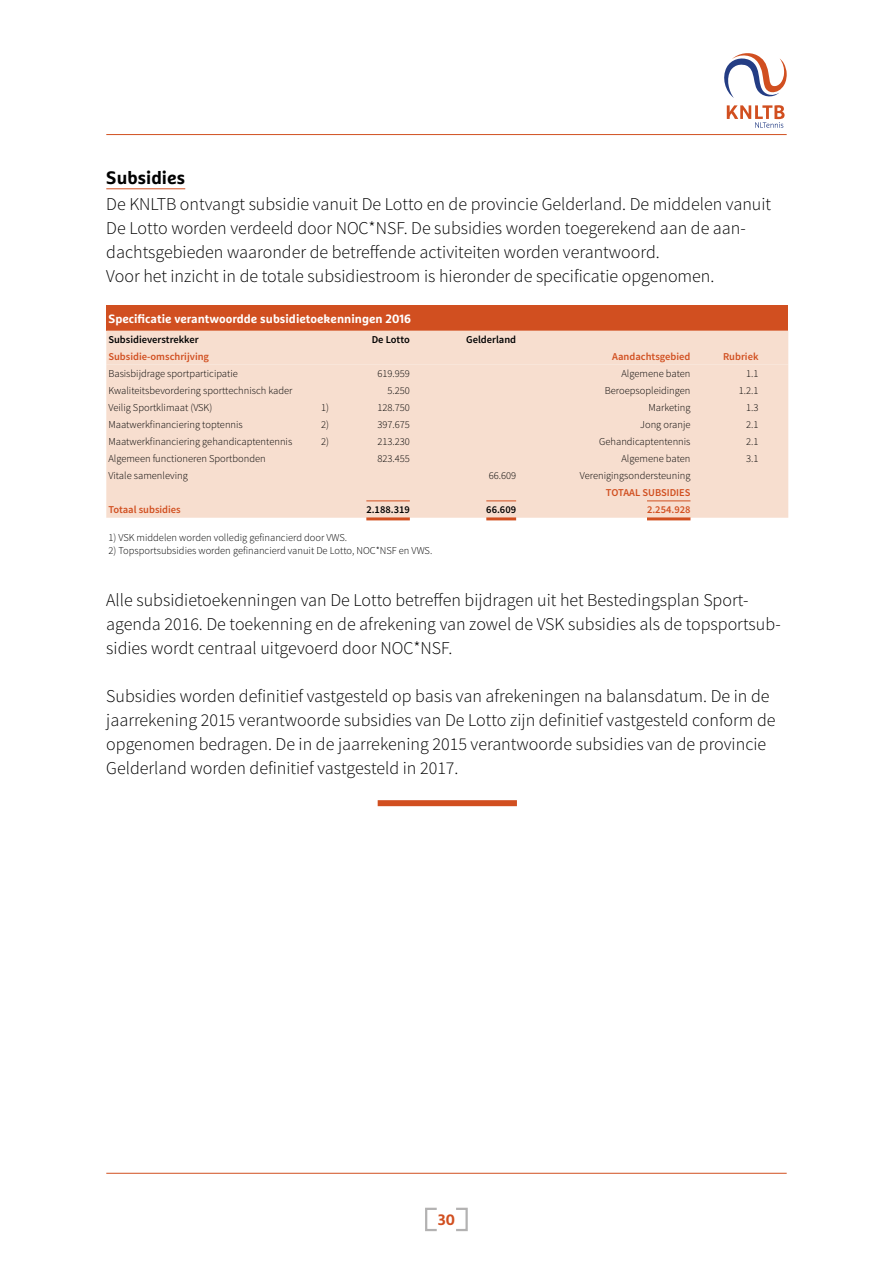
<style>
.page{position:relative;width:893px;height:1263px;background:#fff}
.page>*{position:absolute;margin:0;border:0;box-sizing:border-box;transform-origin:0 0}
.t1{font:300 18px/24px "Source Sans Pro";color:#000}
.t2{font:700 18px "Marselis Pro";color:#000}
.t3{font:700 15px "Marselis Pro";color:#d14f20}
.t4{font:700 12px "Marselis Pro";color:#fff}
.t5{font:300 10.5px "Source Sans Pro";color:#000}
.t6{font:600 10.5px "Source Sans Pro";color:#d14f20}
.t7{font:600 10.5px "Source Sans Pro";color:#000}
</style>
<div class="page">
<svg style="left:727px;top:105px;width:58px;height:23px"></svg>
<svg style="left:724px;top:53px;width:63px;height:45px"></svg>
<div style="left:425px;top:1208px;width:13px;height:23px;border:2px solid #b3b2b2"></div>
<div style="left:455px;top:1208px;width:13px;height:23px;border:2px solid #b3b2b2"></div>
<hr style="left:106px;top:134px;width:681px;height:1px;background:#d14f20">
<hr style="left:106px;top:1173px;width:681px;height:1px;background:#d14f20">
<hr style="left:106px;top:189px;width:79px;height:1px;background:#d14f20">
<div style="left:106px;top:305px;width:682px;height:26px;background:#d14f20"></div>
<div style="left:106px;top:331px;width:682px;height:34px;background:#f7decf"></div>
<div style="left:106px;top:365px;width:682px;height:153px;background:#f7decf"></div>
<hr style="left:366px;top:500px;width:44px;height:1px;background:#d14f20">
<hr style="left:366px;top:517px;width:44px;height:3px;background:#d14f20">
<hr style="left:486px;top:500px;width:30px;height:1px;background:#d14f20">
<hr style="left:486px;top:517px;width:30px;height:3px;background:#d14f20">
<hr style="left:647px;top:500px;width:43px;height:1px;background:#d14f20">
<hr style="left:647px;top:517px;width:43px;height:3px;background:#d14f20">
<div style="left:378px;top:800px;width:139px;height:6px;background:#d14f20"></div>
<p class="t2" style="left:106px;top:167px;width:80px">Subsidies</p>
<p class="t1" style="left:106px;top:192px;width:666px">De KNLTB ontvangt subsidie vanuit De Lotto en de provincie Gelderland. De middelen vanuit De Lotto worden verdeeld door NOC*NSF. De subsidies worden toegerekend aan de aan&shy;dachtsgebieden waaronder de betreffende activiteiten worden verantwoord.<br>Voor het inzicht in de totale subsidiestroom is hieronder de specificatie opgenomen.</p>
<p class="t4" style="left:108px;top:311px;width:304px">Specificatie verantwoordde subsidietoekenningen 2016</p>
<p class="t7" style="left:108px;top:333px;width:92px">Subsidieverstrekker</p>
<p class="t7" style="left:372px;top:333px;width:40px">De Lotto</p>
<p class="t7" style="left:466px;top:333px;width:52px">Gelderland</p>
<p class="t6" style="left:108px;top:350px;width:102px">Subsidie-omschrijving</p>
<p class="t6" style="left:612px;top:350px;width:80px">Aandachtsgebied</p>
<p class="t6" style="left:723px;top:350px;width:37px">Rubriek</p>
<p class="t5" style="left:108px;top:367px;width:131px">Basisbijdrage sportparticipatie</p>
<p class="t5" style="left:377px;top:367px;width:34px">619.959</p>
<p class="t5" style="left:621px;top:367px;width:70px">Algemene baten</p>
<p class="t5" style="left:746px;top:367px;width:14px">1.1</p>
<p class="t5" style="left:108px;top:384px;width:186px">Kwaliteitsbevordering sporttechnisch kader</p>
<p class="t5" style="left:387px;top:384px;width:24px">5.250</p>
<p class="t5" style="left:605px;top:384px;width:87px">Beroepsopleidingen</p>
<p class="t5" style="left:739px;top:384px;width:21px">1.2.1</p>
<p class="t5" style="left:108px;top:401px;width:105px">Veilig Sportklimaat (VSK)</p>
<p class="t5" style="left:321px;top:401px;width:9px">1)</p>
<p class="t5" style="left:377px;top:401px;width:34px">128.750</p>
<p class="t5" style="left:648px;top:401px;width:43px">Marketing</p>
<p class="t5" style="left:746px;top:401px;width:14px">1.3</p>
<p class="t5" style="left:108px;top:418px;width:136px">Maatwerkfinanciering toptennis</p>
<p class="t5" style="left:321px;top:418px;width:9px">2)</p>
<p class="t5" style="left:377px;top:418px;width:34px">397.675</p>
<p class="t5" style="left:640px;top:418px;width:52px">Jong oranje</p>
<p class="t5" style="left:746px;top:418px;width:14px">2.1</p>
<p class="t5" style="left:108px;top:435px;width:185px">Maatwerkfinanciering gehandicaptentennis</p>
<p class="t5" style="left:321px;top:435px;width:9px">2)</p>
<p class="t5" style="left:377px;top:435px;width:34px">213.230</p>
<p class="t5" style="left:599px;top:435px;width:93px">Gehandicaptentennis</p>
<p class="t5" style="left:746px;top:435px;width:14px">2.1</p>
<p class="t5" style="left:108px;top:452px;width:159px">Algemeen functioneren Sportbonden</p>
<p class="t5" style="left:377px;top:452px;width:34px">823.455</p>
<p class="t5" style="left:621px;top:452px;width:70px">Algemene baten</p>
<p class="t5" style="left:746px;top:452px;width:14px">3.1</p>
<p class="t5" style="left:108px;top:469px;width:81px">Vitale samenleving</p>
<p class="t5" style="left:489px;top:469px;width:29px">66.609</p>
<p class="t5" style="left:580px;top:469px;width:112px">Verenigingsondersteuning</p>
<p class="t6" style="left:606px;top:486px;width:86px">TOTAAL SUBSIDIES</p>
<p class="t6" style="left:108px;top:503px;width:74px">Totaal subsidies</p>
<p class="t7" style="left:366px;top:503px;width:45px">2.188.319</p>
<p class="t7" style="left:486px;top:503px;width:31px">66.609</p>
<p class="t6" style="left:647px;top:503px;width:45px">2.254.928</p>
<p class="t5" style="left:108px;top:531px;width:240px">1) VSK middelen worden volledig gefinancierd door VWS.</p>
<p class="t5" style="left:108px;top:544px;width:325px">2) Topsportsubsidies worden gefinancierd vanuit De Lotto, NOC*NSF en VWS.</p>
<p class="t1" style="left:106px;top:588px;width:676px">Alle subsidietoekenningen van De Lotto betreffen bijdragen uit het Bestedingsplan Sport&shy;agenda 2016. De toekenning en de afrekening van zowel de VSK subsidies als de topsportsub&shy;sidies wordt centraal uitgevoerd door NOC*NSF.</p>
<p class="t1" style="left:106px;top:684px;width:671px">Subsidies worden definitief vastgesteld op basis van afrekeningen na balansdatum. De in de jaarrekening 2015 verantwoorde subsidies van De Lotto zijn definitief vastgesteld conform de opgenomen bedragen. De in de jaarrekening 2015 verantwoorde subsidies van de provincie Gelderland worden definitief vastgesteld in 2017.</p>
<p class="t3" style="left:438px;top:1210px;width:19px">30</p>
</div>
